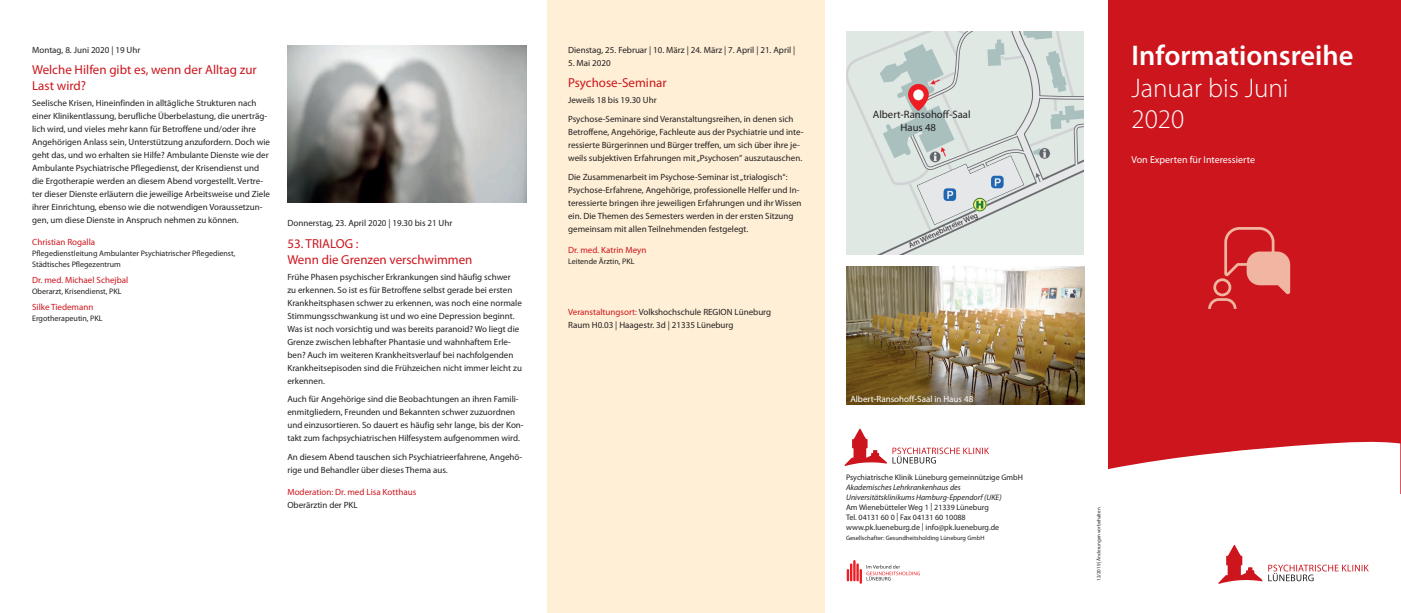
<style>
.page{position:relative;width:1401px;height:613px;background:#fff}
.page>*{position:absolute;margin:0;border:0;box-sizing:border-box;transform-origin:0 0}
.t1{font:600 28.5px "Myriad Pro";color:#fff}
.t2{font:300 27px/31.3px "Myriad Pro";color:#fff}
.t3{font:13px/16px "Myriad Pro";color:#cd151d}
.t4{font:10.7px "Myriad Pro";color:#231f20}
.t5{font:10px "Myriad Pro";color:#fff}
.t6{font:9px/13px "Myriad Pro";color:#231f20}
.t7{font:9px "Myriad Pro";color:#cd151d}
.t8{font:9px "Myriad Pro";color:#fff}
.t9{font:8px/10px "Myriad Pro";color:#231f20}
.t10{font:italic 8px/10px "Myriad Pro";color:#231f20}
.t11{font:7.8px "Myriad Pro";color:#231f20}
.t12{font:6.3px "Myriad Pro";color:#231f20}
.t13{font:5px "Myriad Pro";color:#231f20}
.s1{color:#cd151d}
</style>
<div class="page">
<div style="left:547px;top:0;width:278px;height:612px;background:#feefd6"></div>
<div style="left:1108px;top:0;width:292px;height:493px;background:#cd151d"></div>
<svg style="left:1108px;top:441px;width:292px;height:143px"></svg>
<svg style="left:846px;top:563px;width:12px;height:18px"></svg>
<hr style="left:853px;top:559px;width:2px;height:22px;background:#ee1d23">
<hr style="left:859px;top:568px;width:3px;height:15px;background:#ee1d23">
<svg style="left:866px;top:564px;width:54px;height:16px"></svg>
<svg style="left:844px;top:428px;width:42px;height:38px"></svg>
<svg style="left:892px;top:447px;width:97px;height:16px"></svg>
<svg style="left:1218px;top:544px;width:44px;height:39px"></svg>
<svg style="left:1268px;top:564px;width:100px;height:17px"></svg>
<img style="left:846px;top:266px;width:238px;height:138px">
<img style="left:288px;top:46px;width:238px;height:156px">
<svg style="left:1208px;top:227px;width:82px;height:82px"></svg>
<div style="left:856px;top:233px;width:227px;height:21px;background:#e0e8e4"></div>
<svg style="left:846px;top:31px;width:237px;height:202px;background:#d5dcd9"></svg>
<p class="t6" style="left:32px;top:43px;width:110px">Montag, 8. Juni 2020 | 19 Uhr</p>
<h3 class="t3" style="left:32px;top:62px;width:226px">Welche Hilfen gibt es, wenn der Alltag zur<br>Last wird?</h3>
<p class="t6" style="left:32px;top:96px;width:239px">Seelische Krisen, Hineinfinden in alltägliche Strukturen nach einer Klinikentlassung, berufliche Überbelastung, die unerträg&shy;lich wird , und vieles mehr kann für Betroffene und/oder ihre Angehörigen Anlass sein, Unterstützung anzufordern. Doch wie geht das, und wo erhalten sie Hilfe? Ambulante Dienste wie der Ambulante Psychiatrische Pflegedienst, der Krisendienst und die Ergotherapie werden an diesem Abend vorgestellt. Vertre&shy;ter dieser Dienste erläutern die jeweilige Arbeitsweise und Ziele ihrer Einrichtung, ebenso wie die notwendigen Voraussetzun&shy;gen, um diese Dienste in Anspruch nehmen zu können.</p>
<p class="t7" style="left:32px;top:236px;width:64px">Christian Rogalla</p>
<p class="t9" style="left:32px;top:247px;width:205px;line-height:11px">Pflegedienstleitung Ambulanter Psychiatrischer Pflegedienst,<br>Städtisches Pflegezentrum</p>
<p class="t7" style="left:32px;top:274px;width:98px">Dr. med. Michael Schejbal</p>
<p class="t9" style="left:32px;top:286px;width:91px">Oberarzt, Krisendienst, PKL</p>
<p class="t7" style="left:32px;top:301px;width:63px">Silke Tiedemann</p>
<p class="t9" style="left:32px;top:312px;width:72px">Ergotherapeutin, PKL</p>
<p class="t6" style="left:287px;top:216px;width:166px">Donnerstag, 23. April 2020 | 19.30 bis 21 Uhr</p>
<h3 class="t3" style="left:287px;top:235px;width:187px">53. TRIALOG :<br>Wenn die Grenzen verschwimmen</h3>
<p class="t6" style="left:287px;top:270px;width:236px">Frühe Phasen psychischer Erkrankungen sind häufig schwer<br>zu erkennen. So ist es für Betroffene selbst gerade bei ersten Krankheitsphasen schwer zu erkennen, was noch eine normale Stimmungsschwankung ist und wo eine Depression beginnt.<br>Was ist noch vorsichtig und was bereits paranoid? Wo liegt die Grenze zwischen lebhafter Phantasie und wahnhaftem Erle&shy;ben? Auch im weiteren Krankheitsverlauf bei nachfolgenden Krankheitsepisoden sind die Frühzeichen nicht immer leicht zu erkennen.</p>
<p class="t6" style="left:287px;top:392px;width:238px">Auch für Angehörige sind die Beobachtungen an ihren Famili&shy;enmitgliedern, Freunden und Bekannten schwer zuzuordnen und einzusortieren. So dauert es häufig sehr lange, bis der Kon&shy;takt zum fachpsychiatrischen Hilfesystem aufgenommen wird.</p>
<p class="t6" style="left:287px;top:450px;width:236px">An diesem Abend tauschen sich Psychiatrieerfahrene, Angehö&shy;rige und Behandler über dieses Thema aus.</p>
<p class="t7" style="left:287px;top:485px;width:130px">Moderation : Dr. med Lisa Kotthaus</p>
<p class="t6" style="left:287px;top:497px;width:72px">Oberärztin der PKL</p>
<p class="t6" style="left:568px;top:43px;width:229px">Dienstag, 25. Februar | 10. März | 24. März | 7. April | 21. April |</p>
<p class="t6" style="left:568px;top:56px;width:44px">5. Mai 2020</p>
<h3 class="t3" style="left:568px;top:75px;width:100px">Psychose-Seminar</h3>
<p class="t6" style="left:568px;top:91px;width:227px;line-height:18.7px">Jeweils 18 bis 19.30 Uhr<br>Psychose-Seminare sind Veranstaltungsreihen, in denen sich</p>
<p class="t6" style="left:568px;top:125px;width:237px">Betroffene, Angehörige, Fachleute aus der Psychiatrie und inte&shy;ressierte Bürgerinnen und Bürger treffen, um sich über ihre je&shy;weils subjektiven Erfahrungen mit „Psychosen“ auszutauschen.</p>
<p class="t6" style="left:568px;top:170px;width:235px">Die Zusammenarbeit im Psychose-Seminar ist „trialogisch“:<br>Psychose-Erfahrene, Angehörige, professionelle Helfer und In&shy;teressierte bringen ihre jeweiligen Erfahrungen und ihr Wissen ein. Die Themen des Semesters werden in der ersten Sitzung gemeinsam mit allen Teilnehmenden festgelegt.</p>
<p class="t7" style="left:568px;top:244px;width:80px">Dr. med. Katrin Meyn</p>
<p class="t9" style="left:568px;top:256px;width:68px">Leitende Ärztin, PKL</p>
<p class="t6" style="left:568px;top:305px;width:204px"><span class="s1">Veranstaltungsort:</span> Volkshochschule REGION Lüneburg<br>Raum H0.03 | Haagestr. 3d | 21335 Lüneburg</p>
<p class="t4" style="left:872px;top:108px;width:99px">Albert-Ransohoff-Saal</p>
<p class="t4" style="left:900px;top:121px;width:37px">Haus 48</p>
<p class="t11" style="left:907px;top:241px;width:76px;rotate:-24deg">Am Wienebütteler Weg</p>
<p class="t8" style="left:850px;top:393px;width:124px">Albert-Ransohoff-Saal in Haus 48</p>
<p class="t9" style="left:846px;top:471px;width:178px">Psychiatrische Klinik Lüneburg gemeinnützige GmbH</p>
<p class="t10" style="left:846px;top:481px;width:157px">Akademisches Lehrkrankenhaus des<br>Universitätsklinikums Hamburg-Eppendorf (UKE)</p>
<p class="t9" style="left:846px;top:501px;width:155px">Am Wienebütteler Weg 1 | 21339 Lüneburg<br>Tel. 04131 60 0 | Fax 04131 60 10088 www.pk.lueneburg.de | info@pk.lueneburg.de</p>
<p class="t12" style="left:846px;top:533px;width:140px">Gesellschafter: Gesundheitsholding Lüneburg GmbH</p>
<h1 class="t1" style="left:1131px;top:37px;width:223px">Informationsreihe</h1>
<h2 class="t2" style="left:1131px;top:72px;width:158px">Januar bis Juni<br>2020</h2>
<p class="t5" style="left:1131px;top:153px;width:125px">Von Experten für Interessierte</p>
<p class="t13" style="left:1095px;top:580px;width:75px;rotate:-90deg">12/2019 | Änderungen vorbehalten</p>
</div>
